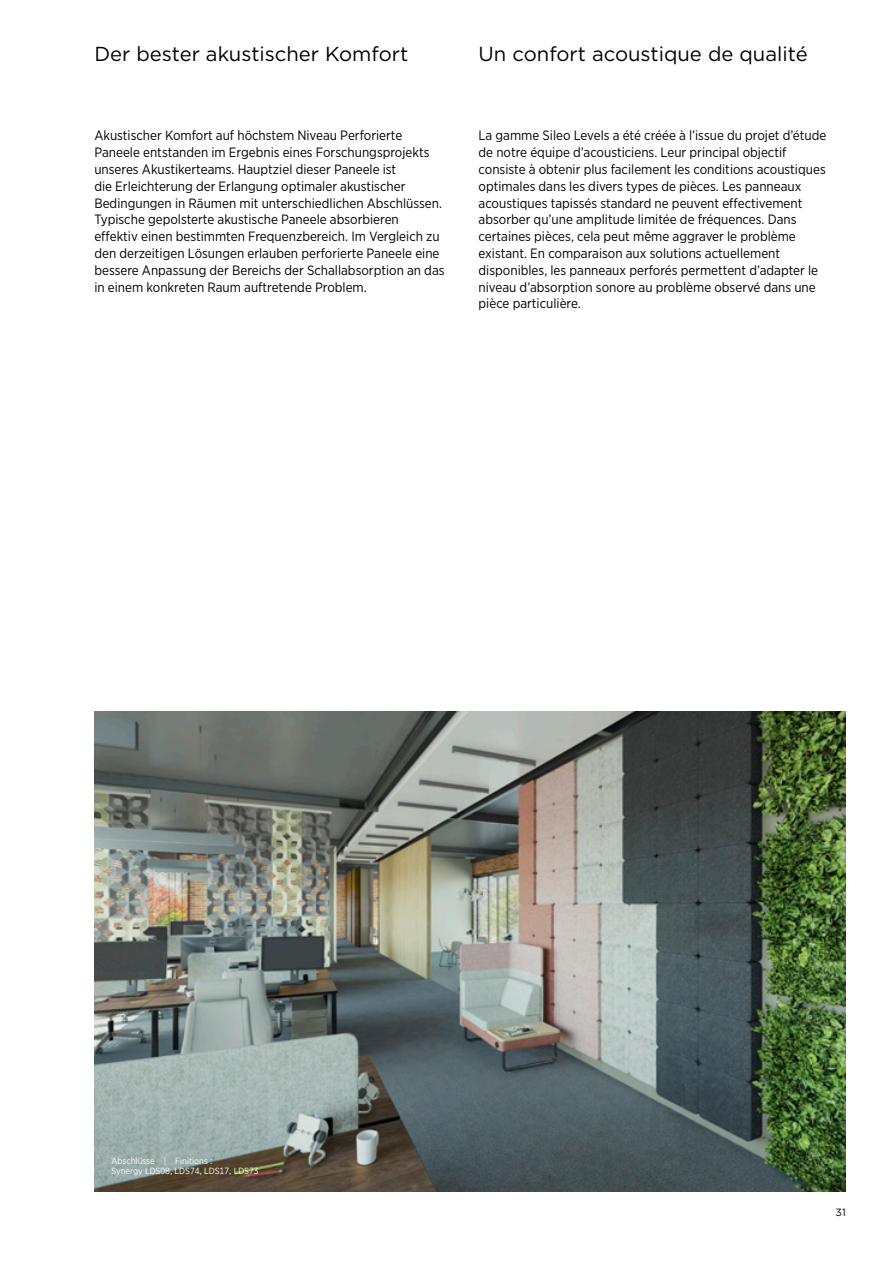
<style>
.page{position:relative;width:893px;height:1263px;background:#fff}
.page>*{position:absolute;margin:0;border:0;box-sizing:border-box;transform-origin:0 0}
.Headline_PL_13_5_L{font:20.25px "Gotham";color:#000}
.Text_EN_9{font:13.5px/16.8px "Gotham Narrow";color:#000}
.t1{font:10.5px "Gotham";color:#000}
.SMALL_6{font:9px "Gotham Narrow";color:#fff}
</style>
<div class="page">
<img style="left:94px;top:712px;width:752px;height:479px">
<p class="Headline_PL_13_5_L" style="left:94px;top:41px;width:315px">Der bester akustischer Komfort</p>
<p class="Headline_PL_13_5_L" style="left:479px;top:41px;width:331px">Un confort acoustique de qualité</p>
<p class="Text_EN_9" style="left:94px;top:127px;width:352px">Akustischer Komfort auf höchstem Niveau Perforierte Paneele entstanden im Ergebnis eines Forschungsprojekts unseres Akustikerteams. Hauptziel dieser Paneele ist<br>die Erleichterung der Erlangung optimaler akustischer Bedingungen in Räumen mit unterschiedlichen Abschlüssen.<br>Typische gepolsterte akustische Paneele absorbieren effektiv einen bestimmten Frequenzbereich. Im Vergleich zu den derzeitigen Lösungen erlauben perforierte Paneele eine bessere Anpassung der Bereichs der Schallabsorption an das in einem konkreten Raum auftretende Problem.</p>
<p class="Text_EN_9" style="left:479px;top:127px;width:349px">La gamme Sileo Levels a été créée à l’issue du projet d’étude de notre équipe d’acousticiens. Leur principal objectif consiste à obtenir plus facilement les conditions acoustiques optimales dans les divers types de pièces. Les panneaux acoustiques tapissés standard ne peuvent effectivement absorber qu’une amplitude limitée de fréquences. Dans certaines pièces, cela peut même aggraver le problème existant. En comparaison aux solutions actuellement disponibles, les panneaux perforés permettent d’adapter le niveau d’absorption sonore au problème observé dans une pièce particulière.</p>
<p class="SMALL_6" style="left:111px;top:1155px;width:103px">Abschlüsse | Finitions :</p>
<p class="SMALL_6" style="left:111px;top:1166px;width:149px">Synergy LDS08, LDS74, LDS17, LDS73</p>
<p class="t1" style="left:835px;top:1205px;width:12px">31</p>
</div>
